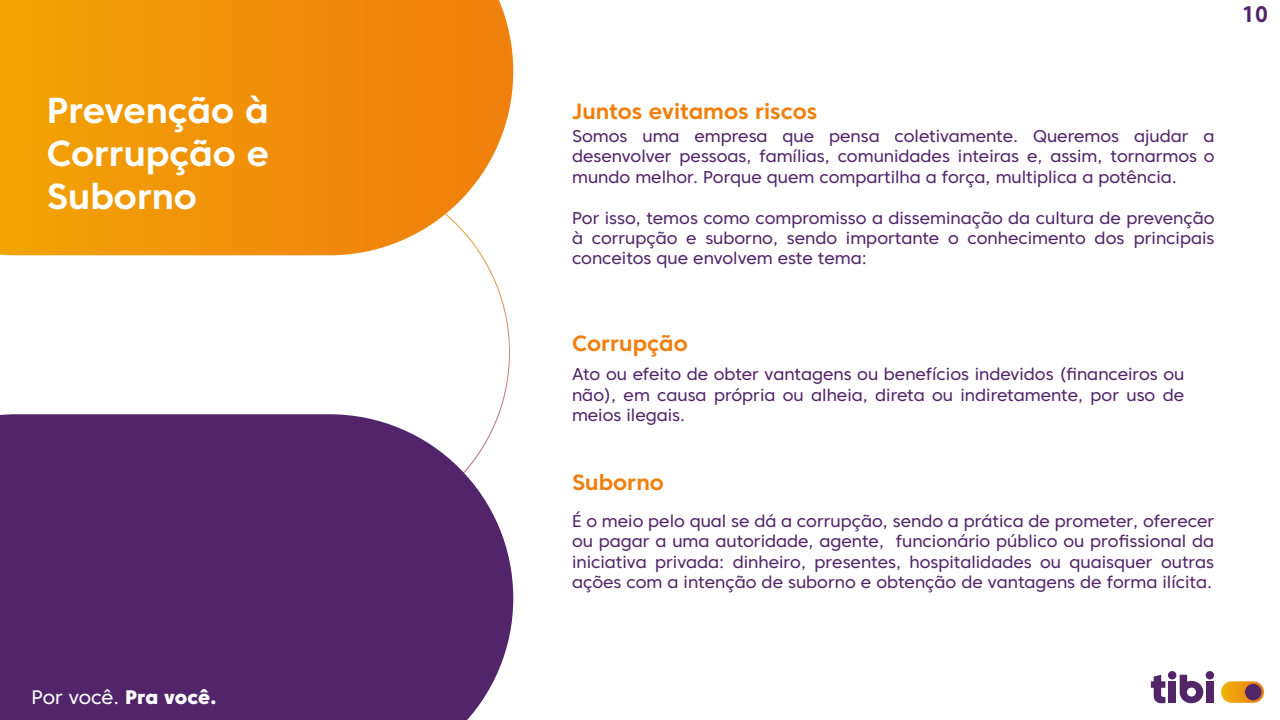
<style>
.page{position:relative;width:1280px;height:720px;background:#fff}
.page>*{position:absolute;margin:0;border:0;box-sizing:border-box;transform-origin:0 0}
.t1{font:700 36px/43.2px "Core Sans C 65";color:#fff;text-align:justify}
.t2{font:700 22.5px "Core Sans C 65";color:#52256a}
.t3{font:700 22px "Core Sans C 65";color:#f0800e}
.t4{font:19.5px "Core Sans C 45";letter-spacing:-.01em;color:#fff}
.t5{font:17px/20.4px "Core Sans C 45";color:#52256a;text-align:justify}
.s1{font-family:"Core Sans C 85";font-weight:800}
</style>
<div class="page">
<svg style="left:0;top:0;width:513px;height:255px;background:#f19716"></svg>
<div style="left:0;top:414px;width:513px;height:306px;background:#52256a"></div>
<div style="left:1168px;top:681px;width:8px;height:22px;background:#522569"></div>
<div style="left:1168px;top:671px;width:8px;height:8px;background:#522569;border-radius:50%"></div>
<svg style="left:1221px;top:681px;width:43px;height:22px"></svg>
<div style="left:1245px;top:684px;width:17px;height:16px;background:#522569;border-radius:50%"></div>
<svg style="left:1151px;top:675px;width:14px;height:28px"></svg>
<div style="left:1206px;top:681px;width:8px;height:22px;background:#522569"></div>
<div style="left:1206px;top:671px;width:8px;height:8px;background:#522569;border-radius:50%"></div>
<svg style="left:1180px;top:675px;width:23px;height:28px"></svg>
<h1 class="t1" style="left:47px;top:88px;width:224px">Prevenção à Corrupção e Suborno</h1>
<p class="t4" style="left:32px;top:685px;width:186px">Por você. <span class="s1">Pra você.</span></p>
<h2 class="t2" style="left:1241px;top:0;width:29px">10</h2>
<p class="t3" style="left:572px;top:97px;width:247px">Juntos evitamos riscos</p>
<p class="t5" style="left:572px;top:126px;width:644px">Somos uma empresa que pensa coletivamente. Queremos ajudar a desenvolver pessoas, famílias, comunidades inteiras e, assim, tornarmos o mundo melhor. Porque quem compartilha a força, multiplica a potência.</p>
<p class="t5" style="left:572px;top:207px;width:644px">Por isso, temos como compromisso a disseminação da cultura de prevenção à corrupção e suborno, sendo importante o conhecimento dos principais conceitos que envolvem este tema:</p>
<p class="t3" style="left:572px;top:329px;width:117px">Corrupção</p>
<p class="t5" style="left:572px;top:364px;width:614px">Ato ou efeito de obter vantagens ou benefícios indevidos (financeiros ou não), em causa própria ou alheia, direta ou indiretamente, por uso de meios ilegais.</p>
<p class="t3" style="left:572px;top:469px;width:93px">Suborno</p>
<p class="t5" style="left:572px;top:511px;width:644px">É o meio pelo qual se dá a corrupção, sendo a prática de prometer, oferecer ou pagar a uma autoridade, agente, funcionário público ou profissional da iniciativa privada: dinheiro, presentes, hospitalidades ou quaisquer outras ações com a intenção de suborno e obtenção de vantagens de forma ilícita.</p>
</div>
